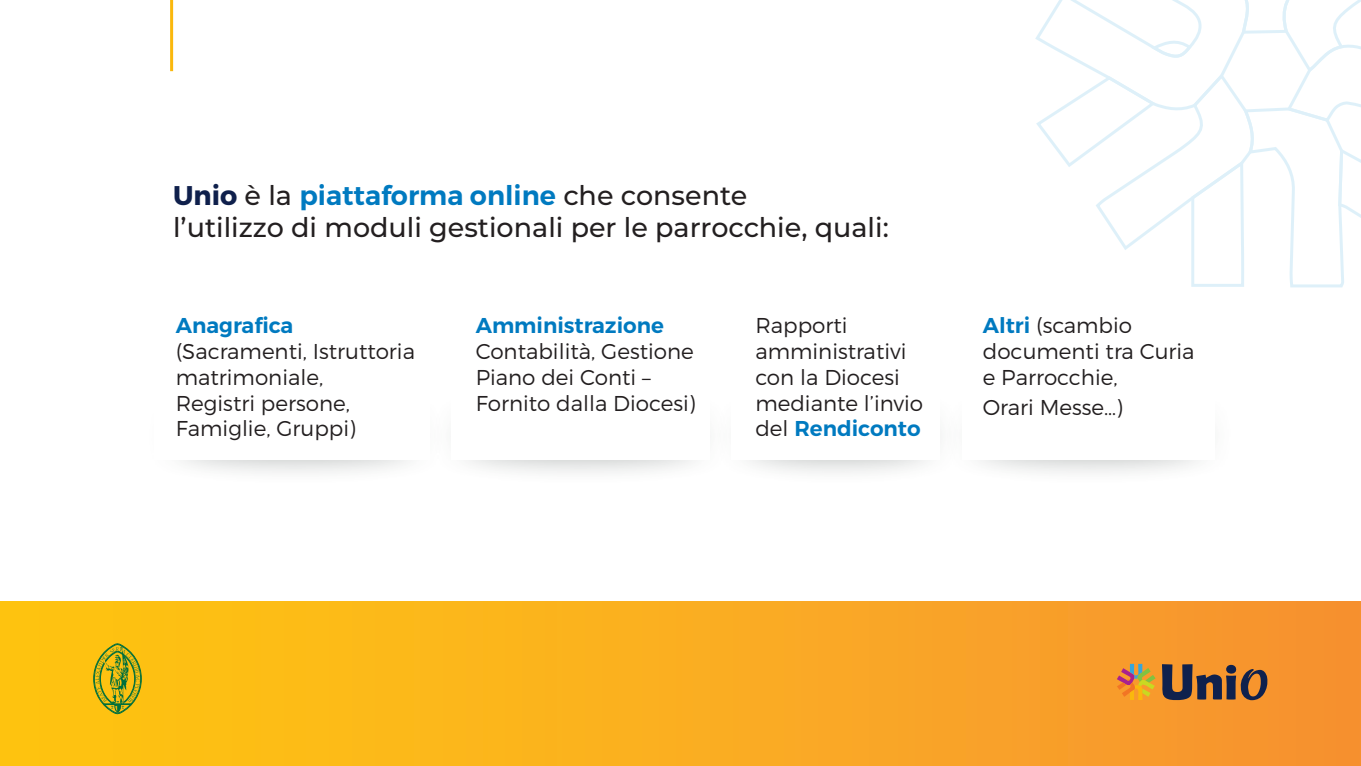
<style>
.page{position:relative;width:1361px;height:766px;background:#fff}
.page>*{position:absolute;margin:0;border:0;box-sizing:border-box;transform-origin:0 0}
.rientro_testo{font:500 27px "Montserrat";color:#231f20}
.rientro_testo-2{font:600 27px "Montserrat";color:#007ac0}
.rientro_testo-3{font:300 21.45px/25.8px "Montserrat";color:#231f20}
.rientro_testo-4{font:600 21.45px "Montserrat";color:#007ac0}
.s1{font-weight:700;color:#0f204c}
.s2{font-weight:500;color:#231f20}
.s3{font-weight:300;color:#231f20}
.s4{font-weight:600;color:#007ac0}
</style>
<div class="page">
<div style="left:0;top:601px;width:1361px;height:164px;background:linear-gradient(to right,#fec70f,#f79232)"></div>
<svg style="left:1035px;top:0;width:326px;height:288px"></svg>
<svg style="left:93px;top:643px;width:49px;height:70px;background:#b3a91d"></svg>
<svg style="left:1162px;top:664px;width:106px;height:36px;background:#805a3d"></svg>
<svg style="left:1117px;top:663px;width:38px;height:36px"></svg>
<hr style="left:170px;top:0;width:3px;height:71px;background:#fab80d">
<div style="left:144px;top:387px;width:303px;height:97px;background:#37403e;opacity:.75"></div>
<div style="left:429px;top:387px;width:303px;height:97px;background:#37403e;opacity:.75"></div>
<div style="left:713px;top:387px;width:249px;height:97px;background:#37403e;opacity:.75"></div>
<div style="left:942px;top:387px;width:293px;height:97px;background:#37403e;opacity:.75"></div>
<div style="left:154px;top:303px;width:275px;height:156px;background:#fff"></div>
<div style="left:451px;top:303px;width:258px;height:156px;background:#fff"></div>
<div style="left:731px;top:303px;width:208px;height:156px;background:#fff"></div>
<div style="left:962px;top:303px;width:252px;height:156px;background:#fff"></div>
<p class="rientro_testo-2" style="left:173px;top:178px;width:576px"><span class="s1">Unio</span> <span class="s2">è la</span> piattaforma online <span class="s2">che consente</span></p>
<p class="rientro_testo" style="left:173px;top:209px;width:717px">l’utilizzo di moduli gestionali per le parrocchie, quali:</p>
<p class="rientro_testo-4" style="left:176px;top:312px;width:119px">Anagrafica</p>
<p class="rientro_testo-3" style="left:176px;top:338px;width:241px">(Sacramenti, Istruttoria matrimoniale,</p>
<p class="rientro_testo-3" style="left:176px;top:389px;width:176px">Registri persone,</p>
<p class="rientro_testo-3" style="left:176px;top:415px;width:182px">Famiglie, Gruppi)</p>
<p class="rientro_testo-4" style="left:476px;top:312px;width:190px">Amministrazione</p>
<p class="rientro_testo-3" style="left:476px;top:338px;width:219px">Contabilità, Gestione<br>Piano dei Conti –</p>
<p class="rientro_testo-3" style="left:476px;top:389px;width:221px">Fornito dalla Diocesi)</p>
<p class="rientro_testo-3" style="left:755px;top:312px;width:94px">Rapporti</p>
<p class="rientro_testo-3" style="left:755px;top:338px;width:153px">amministrativi</p>
<p class="rientro_testo-3" style="left:755px;top:364px;width:146px">con la Diocesi</p>
<p class="rientro_testo-3" style="left:755px;top:389px;width:169px">mediante l’invio</p>
<p class="rientro_testo-4" style="left:755px;top:415px;width:167px"><span class="s3">del</span> Rendiconto</p>
<p class="rientro_testo-3" style="left:983px;top:312px;width:151px"><span class="s4">Altri</span> (scambio</p>
<p class="rientro_testo-3" style="left:983px;top:338px;width:213px">documenti tra Curia</p>
<p class="rientro_testo-3" style="left:983px;top:364px;width:136px">e Parrocchie,</p>
<p class="rientro_testo-3" style="left:983px;top:393px;width:142px">Orari Messe…)</p>
</div>
